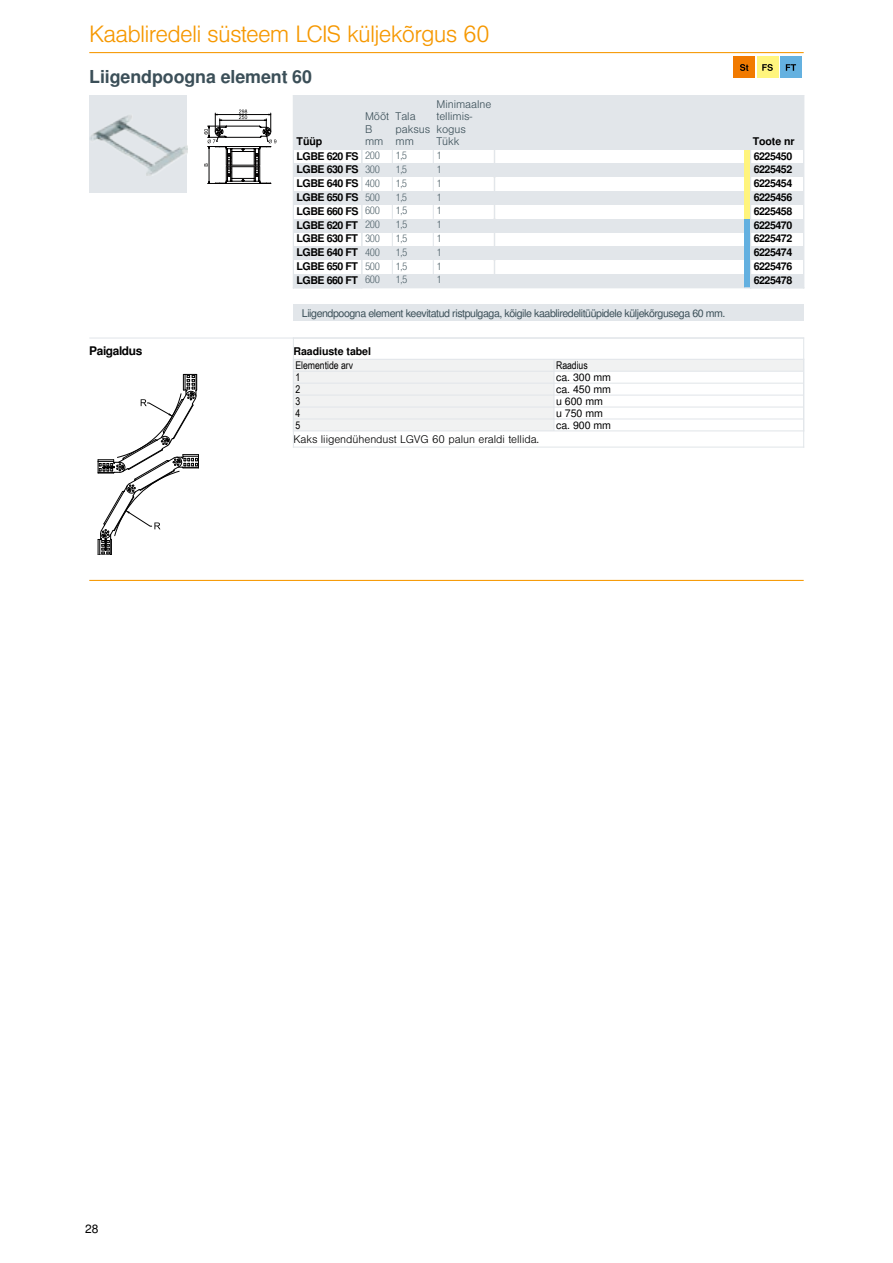
<style>
.page{position:relative;width:893px;height:1263px;background:#fff}
.page>*{position:absolute;margin:0;border:0;box-sizing:border-box;transform-origin:0 0}
.t1{font:300 22.5px "Nimbus San LOT";letter-spacing:-.035em;color:#f69800}
.t2{font:700 17.85px "Nimbus San LOT";letter-spacing:-.005em;color:#3b4f58}
.t3{font:12px "Nimbus San L";color:#000}
.t4{font:700 11.85px "Nimbus San LOT";letter-spacing:-.035em;color:#000}
.t5{font:700 10.65px/13.8px "Nimbus San LOT";letter-spacing:-.045em;color:#000}
.t6{font:10.65px "Nimbus San LOT";letter-spacing:-.04em;color:#3b4f58}
.t7{font:300 10.65px/12.6px "Nimbus San LOT";letter-spacing:-.005em;color:#3b4f58}
.t8{font:300 10.65px "Nimbus San LOT";letter-spacing:-.005em;color:#000}
.t9{font:10.65px "Nimbus San LOT";letter-spacing:-.005em;color:#000}
.t10{font:10.65px "Arial Narrow";letter-spacing:-.005em;color:#000}
.t11{font:700 10.65px "Nimbus San LOT";letter-spacing:-.005em;color:#000}
.t12{font:10.2px "Nimbus San LOT Lig Con";letter-spacing:-.04em;color:#3b4f58}
</style>
<div class="page">
<hr style="left:89px;top:52px;width:715px;height:1px;background:#f69800">
<div style="left:733px;top:57px;width:22px;height:21px;background:#f17a00"></div>
<svg style="left:740px;top:64px;width:8px;height:7px"></svg>
<div style="left:757px;top:57px;width:21px;height:21px;background:#fff57e"></div>
<svg style="left:762px;top:64px;width:11px;height:7px"></svg>
<div style="left:780px;top:57px;width:21px;height:21px;background:#64b1e0"></div>
<svg style="left:786px;top:64px;width:10px;height:7px"></svg>
<div style="left:89px;top:96px;width:98px;height:97px;background:#e2e6ea"></div>
<img style="left:90px;top:115px;width:97px;height:60px">
<svg style="left:204px;top:110px;width:72px;height:74px"></svg>
<div style="left:293px;top:305px;width:511px;height:16px;background:#e2e6ea"></div>
<div style="left:293px;top:96px;width:69px;height:54px;background:#e2e6ea"></div>
<div style="left:362px;top:96px;width:382px;height:54px;background:#e2e6ea"></div>
<div style="left:744px;top:96px;width:60px;height:54px;background:#e2e6ea"></div>
<div style="left:362px;top:163px;width:382px;height:14px;background:#e2e6ea"></div>
<div style="left:362px;top:191px;width:382px;height:14px;background:#e2e6ea"></div>
<div style="left:362px;top:219px;width:382px;height:14px;background:#e2e6ea"></div>
<div style="left:362px;top:246px;width:382px;height:14px;background:#e2e6ea"></div>
<div style="left:362px;top:274px;width:382px;height:14px;background:#e2e6ea"></div>
<svg style="left:392px;top:150px;width:1px;height:124px"></svg>
<svg style="left:433px;top:150px;width:1px;height:124px"></svg>
<svg style="left:494px;top:150px;width:1px;height:124px"></svg>
<hr style="left:293px;top:95px;width:511px;height:1px;background:#e2e6ea">
<div style="left:293px;top:163px;width:69px;height:14px;background:#e2e6ea"></div>
<div style="left:293px;top:191px;width:69px;height:14px;background:#e2e6ea"></div>
<div style="left:293px;top:219px;width:69px;height:14px;background:#e2e6ea"></div>
<div style="left:293px;top:246px;width:69px;height:14px;background:#e2e6ea"></div>
<div style="left:293px;top:274px;width:69px;height:14px;background:#e2e6ea"></div>
<hr style="left:293px;top:96px;width:1px;height:192px;background:#e2e6ea">
<hr style="left:361px;top:96px;width:1px;height:192px;background:#e2e6ea">
<div style="left:750px;top:163px;width:54px;height:14px;background:#e2e6ea"></div>
<div style="left:750px;top:191px;width:54px;height:14px;background:#e2e6ea"></div>
<div style="left:750px;top:219px;width:54px;height:14px;background:#e2e6ea"></div>
<div style="left:750px;top:246px;width:54px;height:14px;background:#e2e6ea"></div>
<div style="left:750px;top:274px;width:54px;height:14px;background:#e2e6ea"></div>
<hr style="left:803px;top:96px;width:1px;height:192px;background:#e2e6ea">
<div style="left:744px;top:150px;width:6px;height:13px;background:#fff47d"></div>
<div style="left:744px;top:163px;width:6px;height:14px;background:#fff47d"></div>
<div style="left:744px;top:177px;width:6px;height:14px;background:#fff47d"></div>
<div style="left:744px;top:191px;width:6px;height:14px;background:#fff47d"></div>
<div style="left:744px;top:205px;width:6px;height:14px;background:#fff47d"></div>
<div style="left:744px;top:219px;width:6px;height:14px;background:#63b0e0"></div>
<div style="left:744px;top:233px;width:6px;height:13px;background:#63b0e0"></div>
<div style="left:744px;top:246px;width:6px;height:14px;background:#63b0e0"></div>
<div style="left:744px;top:260px;width:6px;height:14px;background:#63b0e0"></div>
<div style="left:744px;top:274px;width:6px;height:14px;background:#63b0e0"></div>
<hr style="left:750px;top:96px;width:1px;height:192px;background:#e2e6ea">
<svg style="left:98px;top:374px;width:101px;height:181px"></svg>
<div style="left:293px;top:359px;width:261px;height:12px;background:#f1f2f2"></div>
<div style="left:554px;top:359px;width:250px;height:12px;background:#f1f2f2"></div>
<div style="left:293px;top:371px;width:261px;height:12px;background:#f1f2f2"></div>
<div style="left:293px;top:383px;width:261px;height:12px;background:#f1f2f2"></div>
<div style="left:293px;top:395px;width:261px;height:12px;background:#f1f2f2"></div>
<div style="left:293px;top:407px;width:261px;height:12px;background:#f1f2f2"></div>
<div style="left:293px;top:419px;width:261px;height:12px;background:#f1f2f2"></div>
<hr style="left:293px;top:371px;width:261px;height:1px;background:#e2e6ea">
<hr style="left:554px;top:371px;width:250px;height:1px;background:#e2e6ea">
<hr style="left:293px;top:383px;width:261px;height:1px;background:#e2e6ea">
<hr style="left:554px;top:383px;width:250px;height:1px;background:#e2e6ea">
<hr style="left:293px;top:395px;width:261px;height:1px;background:#e2e6ea">
<hr style="left:554px;top:395px;width:250px;height:1px;background:#e2e6ea">
<hr style="left:293px;top:406px;width:261px;height:2px;background:#e2e6ea">
<hr style="left:554px;top:406px;width:250px;height:2px;background:#e2e6ea">
<hr style="left:293px;top:418px;width:261px;height:1px;background:#e2e6ea">
<hr style="left:554px;top:418px;width:250px;height:1px;background:#e2e6ea">
<hr style="left:293px;top:359px;width:511px;height:1px;background:#e2e6ea">
<hr style="left:293px;top:430px;width:511px;height:1px;background:#e2e6ea">
<hr style="left:293px;top:337px;width:1px;height:111px;background:#e2e6ea">
<hr style="left:803px;top:337px;width:1px;height:111px;background:#e2e6ea">
<hr style="left:293px;top:447px;width:511px;height:1px;background:#e2e6ea">
<hr style="left:89px;top:337px;width:715px;height:2px;background:#e2e6ea">
<hr style="left:89px;top:580px;width:715px;height:1px;background:#f69800">
<h1 class="t1" style="left:89px;top:21px;width:402px">Kaabliredeli süsteem LCIS küljekõrgus 60</h1>
<h2 class="t2" style="left:89px;top:66px;width:224px">Liigendpoogna element 60</h2>
<p class="t7" style="left:436px;top:98px;width:56px">Minimaalne tellimis&shy;kogus<br>Tükk</p>
<p class="t7" style="left:365px;top:110px;width:26px">Mõõt<br>B mm</p>
<p class="t7" style="left:396px;top:110px;width:36px">Tala paksus mm</p>
<p class="t5" style="left:297px;top:135px;width:64px">Tüüp<br>LGBE 620 FS<br>LGBE 630 FS<br>LGBE 640 FS<br>LGBE 650 FS<br>LGBE 660 FS<br>LGBE 620 FT<br>LGBE 630 FT<br>LGBE 640 FT<br>LGBE 650 FT<br>LGBE 660 FT</p>
<p class="t12" style="left:365px;top:149px;width:16px">200</p>
<p class="t12" style="left:396px;top:149px;width:13px">1,5</p>
<p class="t12" style="left:436px;top:149px;width:7px">1</p>
<p class="t12" style="left:365px;top:163px;width:16px">300</p>
<p class="t12" style="left:396px;top:163px;width:13px">1,5</p>
<p class="t12" style="left:436px;top:163px;width:7px">1</p>
<p class="t12" style="left:365px;top:177px;width:16px">400</p>
<p class="t12" style="left:396px;top:177px;width:13px">1,5</p>
<p class="t12" style="left:436px;top:177px;width:7px">1</p>
<p class="t12" style="left:365px;top:191px;width:16px">500</p>
<p class="t12" style="left:396px;top:191px;width:13px">1,5</p>
<p class="t12" style="left:437px;top:191px;width:7px">1</p>
<p class="t12" style="left:365px;top:205px;width:16px">600</p>
<p class="t12" style="left:396px;top:205px;width:13px">1,5</p>
<p class="t12" style="left:437px;top:205px;width:7px">1</p>
<p class="t12" style="left:365px;top:218px;width:16px">200</p>
<p class="t12" style="left:396px;top:218px;width:13px">1,5</p>
<p class="t12" style="left:437px;top:218px;width:7px">1</p>
<p class="t12" style="left:365px;top:232px;width:16px">300</p>
<p class="t12" style="left:396px;top:232px;width:13px">1,5</p>
<p class="t12" style="left:437px;top:232px;width:7px">1</p>
<p class="t12" style="left:365px;top:246px;width:16px">400</p>
<p class="t12" style="left:396px;top:246px;width:13px">1,5</p>
<p class="t12" style="left:437px;top:246px;width:7px">1</p>
<p class="t12" style="left:365px;top:260px;width:16px">500</p>
<p class="t12" style="left:396px;top:260px;width:13px">1,5</p>
<p class="t12" style="left:437px;top:260px;width:7px">1</p>
<p class="t12" style="left:365px;top:274px;width:16px">600</p>
<p class="t12" style="left:396px;top:274px;width:13px">1,5</p>
<p class="t12" style="left:437px;top:274px;width:7px">1</p>
<p class="t4" style="left:89px;top:344px;width:55px">Paigaldus</p>
<p class="t6" style="left:302px;top:307px;width:425px">Liigendpoogna element keevitatud ristpulgaga, kõigile kaabliredelitüüpidele küljekõrgusega 60 mm.</p>
<p class="t11" style="left:293px;top:345px;width:79px">Raadiuste tabel</p>
<p class="t10" style="left:296px;top:358px;width:59px">Elementide arv</p>
<p class="t10" style="left:556px;top:358px;width:33px">Raadius</p>
<p class="t10" style="left:296px;top:370px;width:6px">1</p>
<p class="t9" style="left:556px;top:371px;width:57px">ca. 300 mm</p>
<p class="t10" style="left:296px;top:381px;width:6px">2</p>
<p class="t9" style="left:556px;top:383px;width:57px">ca. 450 mm</p>
<p class="t10" style="left:296px;top:393px;width:6px">3</p>
<p class="t9" style="left:556px;top:395px;width:48px">u 600 mm</p>
<p class="t10" style="left:296px;top:405px;width:6px">4</p>
<p class="t9" style="left:556px;top:407px;width:48px">u 750 mm</p>
<p class="t10" style="left:296px;top:417px;width:6px">5</p>
<p class="t9" style="left:556px;top:419px;width:57px">ca. 900 mm</p>
<p class="t8" style="left:293px;top:433px;width:247px">Kaks liigendühendust LGVG 60 palun eraldi tellida.</p>
<p class="t5" style="left:753px;top:135px;width:44px">Toote nr<br>6225450<br>6225452<br>6225454<br>6225456<br>6225458<br>6225470<br>6225472<br>6225474<br>6225476<br>6225478</p>
<p class="t3" style="left:85px;top:1222px;width:15px">28</p>
</div>
